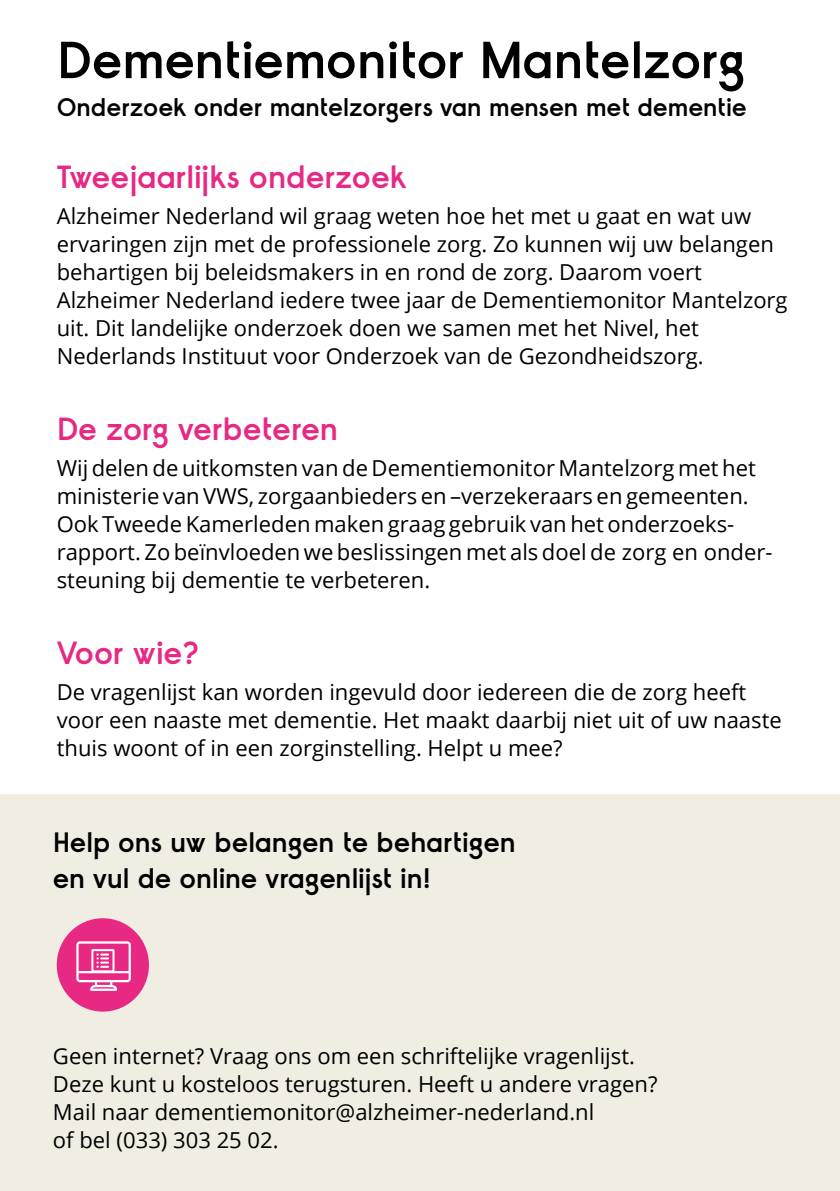
<style>
.page{position:relative;width:840px;height:1191px;background:#fff}
.page>*{position:absolute;margin:0;border:0;box-sizing:border-box;transform-origin:0 0}
.t1{font:600 52px "Raisonne AN";letter-spacing:-.015em;color:#000}
.t2{font:600 32px "Raisonne AN";letter-spacing:-.015em;color:#e72984}
.t3{font:600 28px/36px "Raisonne AN";letter-spacing:-.02em;color:#000}
.t4{font:600 25.4px "Raisonne AN";letter-spacing:-.015em;color:#000}
.t5{font:22px/28px "Open Sans";color:#000}
</style>
<div class="page">
<div style="left:0;top:794px;width:839px;height:397px;background:#f0ede3"></div>
<div style="left:57px;top:918px;width:92px;height:93px;background:#e72984;border-radius:50%"></div>
<svg style="left:76px;top:941px;width:55px;height:50px"></svg>
<h1 class="t1" style="left:57px;top:26px;width:689px">Dementiemonitor Mantelzorg</h1>
<p class="t4" style="left:57px;top:91px;width:691px">Onderzoek onder mantelzorgers van mensen met dementie</p>
<h2 class="t2" style="left:57px;top:156px;width:351px">Tweejaarlijks onderzoek</h2>
<p class="t5" style="left:57px;top:201px;width:732px">Alzheimer Nederland wil graag weten hoe het met u gaat en wat uw ervaringen zijn met de professionele zorg. Zo kunnen wij uw belangen behartigen bij beleidsmakers in en rond de zorg. Daarom voert Alzheimer Nederland iedere twee jaar de Dementiemonitor Mantelzorg uit. Dit landelijke onderzoek doen we samen met het Nivel, het Nederlands Instituut voor Onderzoek van de Gezondheidszorg.</p>
<h2 class="t2" style="left:57px;top:408px;width:283px">De zorg verbeteren</h2>
<p class="t5" style="left:57px;top:453px;width:717px">Wij delen de uitkomsten van de Dementiemonitor Mantelzorg met het ministerie van VWS, zorgaanbieders en –verzekeraars en gemeenten.<br>Ook Tweede Kamerleden maken graag gebruik van het onderzoeks&shy;rapport. Zo beïnvloeden we beslissingen met als doel de zorg en onder&shy;steuning bij dementie te verbeteren.</p>
<h2 class="t2" style="left:57px;top:632px;width:143px">Voor wie?</h2>
<p class="t5" style="left:57px;top:677px;width:726px">De vragenlijst kan worden ingevuld door iedereen die de zorg heeft voor een naaste met dementie. Het maakt daarbij niet uit of uw naaste thuis woont of in een zorginstelling. Helpt u mee?</p>
<p class="t3" style="left:53px;top:824px;width:464px">Help ons uw belangen te behartigen en vul de online vragenlijst in!</p>
<p class="t5" style="left:53px;top:1041px;width:605px">Geen internet? Vraag ons om een schriftelijke vragenlijst.<br>Deze kunt u kosteloos terugsturen. Heeft u andere vragen?<br>Mail naar dementiemonitor@alzheimer-nederland.nl<br>of bel (033) 303 25 02.</p>
</div>
